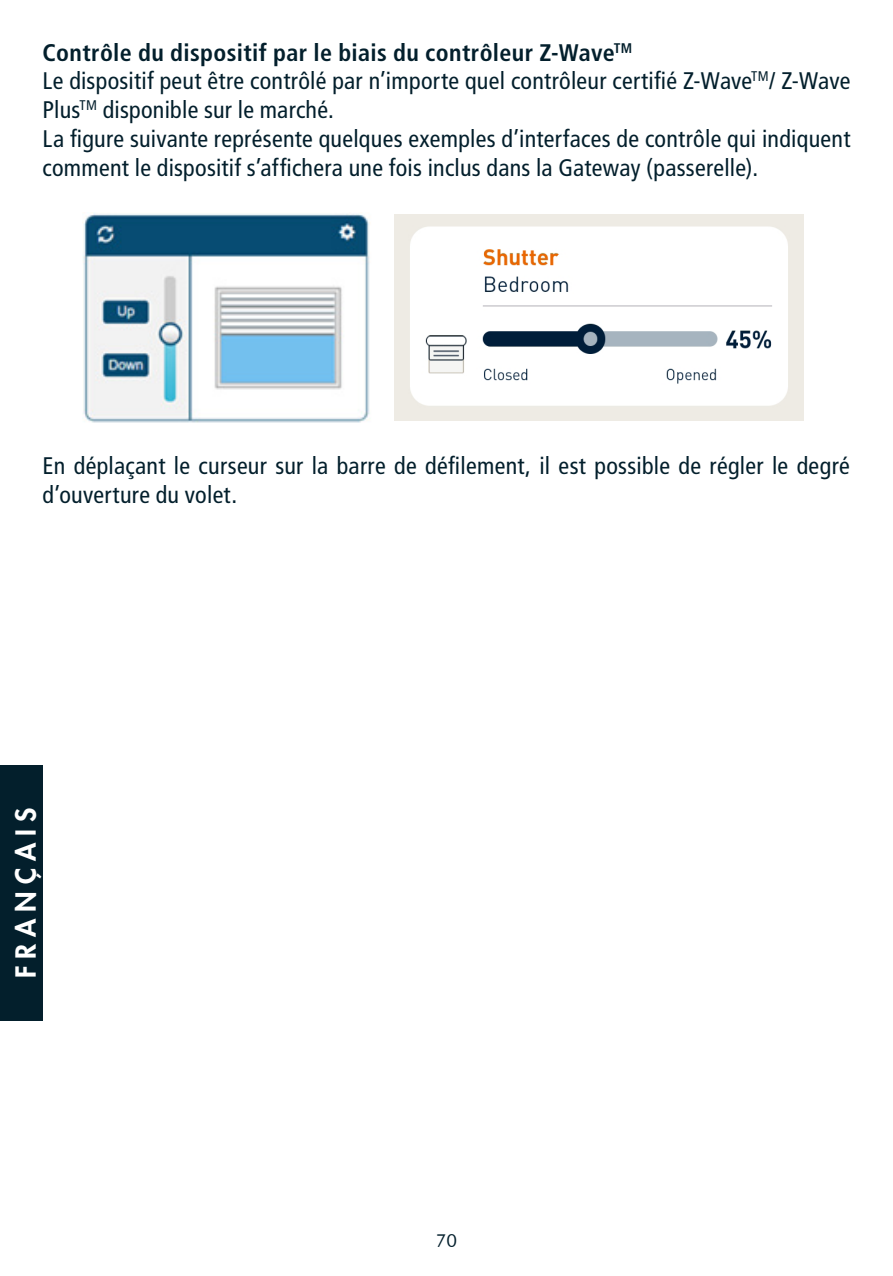
<style>
.page{position:relative;width:893px;height:1276px;background:#fff}
.page>*{position:absolute;margin:0;border:0;box-sizing:border-box;transform-origin:0 0}
.t1{font:800 27px "Futura Std";letter-spacing:.255em;color:#fff}
.t2{font:condensed 24px/28.8px "Frutiger LT Std";letter-spacing:.01em;color:#031f2c}
.t3{font:700 condensed 24px "Frutiger LT Std";letter-spacing:.015em;color:#031f2c}
.t4{font:18px "Futura BT";color:#031f2c}
</style>
<div class="page">
<div style="left:0;top:765px;width:43px;height:255px;background:#031f2c"></div>
<img style="left:83px;top:213px;width:287px;height:210px">
<img style="left:395px;top:214px;width:408px;height:207px">
<p class="t3" style="left:43px;top:38px;width:591px">Contrôle du dispositif par le biais du contrôleur Z-Wave<sup>TM</sup></p>
<p class="t2" style="left:43px;top:67px;width:809px">Le dispositif peut être contrôlé par n’importe quel contrôleur certifié Z-Wave<sup>TM</sup>/ Z-Wave<br>Plus<sup>TM</sup> disponible sur le marché.</p>
<p class="t2" style="left:43px;top:124px;width:809px">La figure suivante représente quelques exemples d’interfaces de contrôle qui indiquent comment le dispositif s’affichera une fois inclus dans la Gateway (passerelle).</p>
<p class="t2" style="left:43px;top:451px;width:809px">En déplaçant le curseur sur la barre de défilement, il est possible de régler le degré d’ouverture du volet.</p>
<p class="t1" style="left:9px;top:978px;width:172px;rotate:-90deg">FRANÇAIS</p>
<p class="t4" style="left:436px;top:1229px;width:23px">70</p>
</div>
